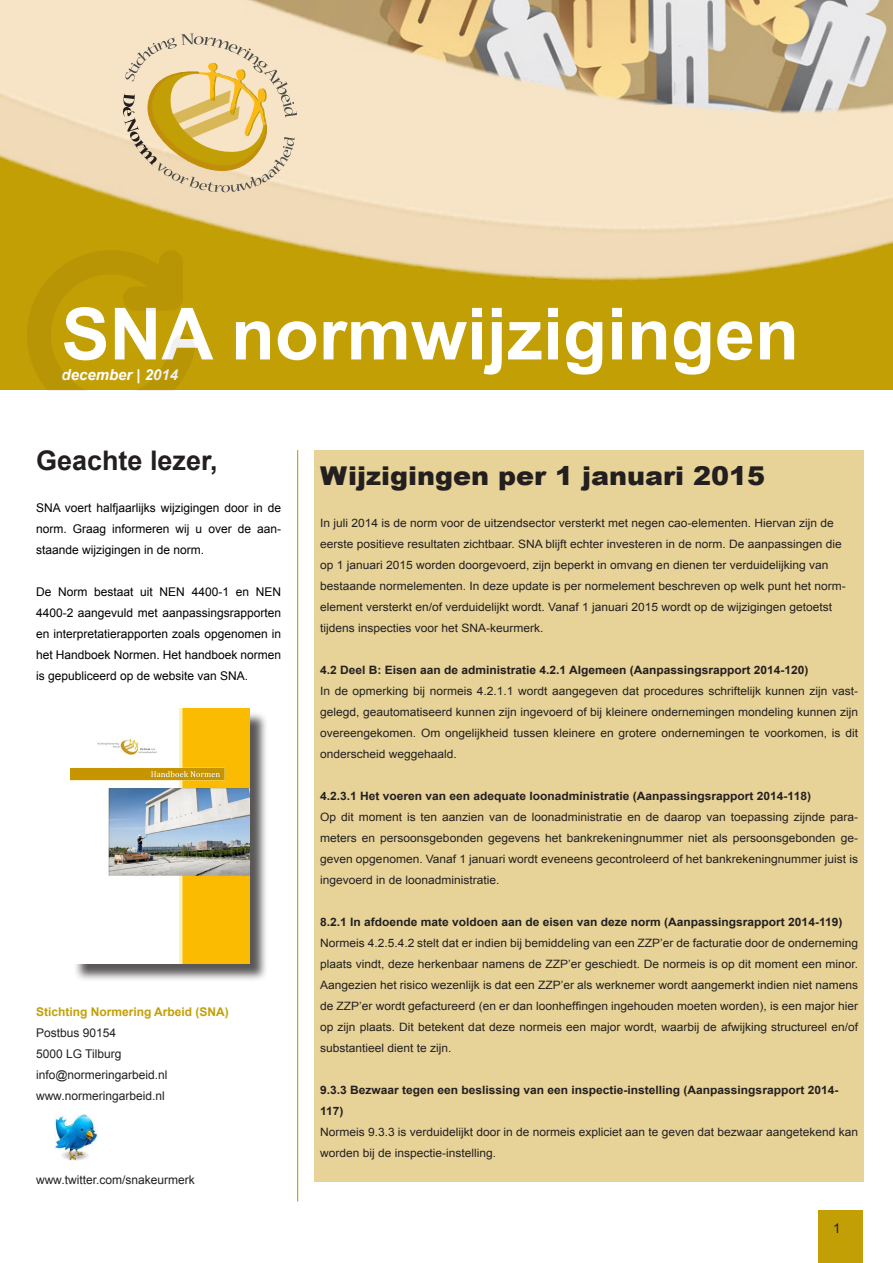
<style>
.page{position:relative;width:893px;height:1263px;background:#fff}
.page>*{position:absolute;margin:0;border:0;box-sizing:border-box;transform-origin:0 0}
.t1{font:700 72px "Arial";color:#fff}
.t2{font:700 27px "Arial";color:#231f20}
.t3{font:900 25.95px "Arial";color:#231f20;scale:1.04 1}
.t4{font:italic 700 15px "Arial";color:#fff}
.t5{font:13.5px "Arial";color:#231f20}
.t6{font:12px/21px "Arial";color:#000;text-align:justify}
.t7{font:12px "Arial";color:#231f20}
.t8{font:700 12px "Arial";color:#c39f06}
.t9{font:11.55px/21px "Arial";color:#231f20;text-align:justify;scale:1.04 1}
.t10{font:700 11.55px/21px "Arial";color:#231f20;scale:1.04 1}
</style>
<div class="page">
<div style="left:0;top:142px;width:893px;height:248px;background:#c39f06"></div>
<img style="left:0;top:0;width:893px;height:281px">
<svg style="left:123px;top:33px;width:174px;height:175px"></svg>
<hr style="left:297px;top:450px;width:1px;height:751px;background:#c39f06">
<img style="left:54px;top:1114px;width:44px;height:47px">
<div style="left:818px;top:1211px;width:44px;height:52px;background:#c39f06"></div>
<div style="left:73px;top:711px;width:202px;height:277px;background:#231f20;opacity:.75"></div>
<img style="left:71px;top:709px;width:179px;height:254px">
<div style="left:314px;top:450px;width:550px;height:732px;background:#e7d398"></div>
<img style="left:15px;top:239px;width:192px;height:151px">
<p class="t1" style="left:62px;top:286px;width:739px">SNA normwijzigingen</p>
<p class="t4" style="left:62px;top:365px;width:118px">december | 2014</p>
<p class="t2" style="left:36px;top:442px;width:183px">Geachte lezer,</p>
<p class="t6" style="left:36px;top:497px;width:247px">SNA voert halfjaarlijks wijzigingen door in de norm. Graag informeren wij u over de aan&shy;staande wijzigingen in de norm.</p>
<p class="t6" style="left:36px;top:581px;width:247px">De Norm bestaat uit NEN 4400-1 en NEN 4400-2 aangevuld met aanpassingsrapporten en interpretatierapporten zoals opgenomen in het Handboek Normen. Het handboek normen is gepubliceerd op de website van SNA.</p>
<p class="t8" style="left:36px;top:1003px;width:194px">Stichting Normering Arbeid (SNA)</p>
<p class="t7" style="left:36px;top:1025px;width:82px">Postbus 90154</p>
<p class="t7" style="left:36px;top:1046px;width:87px">5000 LG Tilburg</p>
<p class="t7" style="left:36px;top:1067px;width:133px">info@normeringarbeid.nl</p>
<p class="t7" style="left:36px;top:1088px;width:130px">www.normeringarbeid.nl</p>
<p class="t7" style="left:36px;top:1172px;width:160px">www.twitter.com/snakeurmerk</p>
<p class="t3" style="left:320px;top:456px;width:429px">Wijzigingen per 1 januari 2015</p>
<p class="t9" style="left:320px;top:512px;width:507px;text-align:left">In juli 2014 is de norm voor de uitzendsector versterkt met negen cao-elementen. Hiervan zijn de eerste positieve resultaten zichtbaar. SNA blijft echter investeren in de norm. De aanpassingen die op 1 januari 2015 worden doorgevoerd, zijn beperkt in omvang en dienen ter verduidelijking van bestaande normelementen. In deze update is per normelement beschreven op welk punt het norm&shy;element versterkt en/of verduidelijkt wordt. Vanaf 1 januari 2015 wordt op de wijzigingen getoetst tijdens inspecties voor het SNA-keurmerk.</p>
<p class="t10" style="left:320px;top:659px;width:471px">4.2 Deel B: Eisen aan de administratie 4.2.1 Algemeen (Aanpassingsrapport 2014-120)</p>
<p class="t9" style="left:320px;top:680px;width:519px">In de opmerking bij normeis 4.2.1.1 wordt aangegeven dat procedures schriftelijk kunnen zijn vast&shy;gelegd, geautomatiseerd kunnen zijn ingevoerd of bij kleinere ondernemingen mondeling kunnen zijn overeengekomen. Om ongelijkheid tussen kleinere en grotere ondernemingen te voorkomen, is dit onderscheid weggehaald.</p>
<p class="t10" style="left:320px;top:785px;width:473px">4.2.3.1 Het voeren van een adequate loonadministratie (Aanpassingsrapport 2014-118)</p>
<p class="t9" style="left:320px;top:806px;width:519px">Op dit moment is ten aanzien van de loonadministratie en de daarop van toepassing zijnde para&shy;meters en persoonsgebonden gegevens het bankrekeningnummer niet als persoonsgebonden ge&shy;geven opgenomen. Vanaf 1 januari wordt eveneens gecontroleerd of het bankrekeningnummer juist is ingevoerd in de loonadministratie.</p>
<p class="t10" style="left:320px;top:911px;width:504px">8.2.1 In afdoende mate voldoen aan de eisen van deze norm (Aanpassingsrapport 2014-119)</p>
<p class="t9" style="left:320px;top:932px;width:519px">Normeis 4.2.5.4.2 stelt dat er indien bij bemiddeling van een ZZP’er de facturatie door de onderneming plaats vindt, deze herkenbaar namens de ZZP’er geschiedt. De normeis is op dit moment een minor.<br>Aangezien het risico wezenlijk is dat een ZZP’er als werknemer wordt aangemerkt indien niet namens de ZZP’er wordt gefactureerd (en er dan loonheffingen ingehouden moeten worden), is een major hier op zijn plaats. Dit betekent dat deze normeis een major wordt, waarbij de afwijking structureel en/of substantieel dient te zijn.</p>
<p class="t10" style="left:320px;top:1079px;width:500px">9.3.3 Bezwaar tegen een beslissing van een inspectie-instelling (Aanpassingsrapport 2014-<br>117)</p>
<p class="t9" style="left:320px;top:1121px;width:519px">Normeis 9.3.3 is verduidelijkt door in de normeis expliciet aan te geven dat bezwaar aangetekend kan worden bij de inspectie-instelling.</p>
<p class="t5" style="left:833px;top:1219px;width:9px">1</p>
</div>
